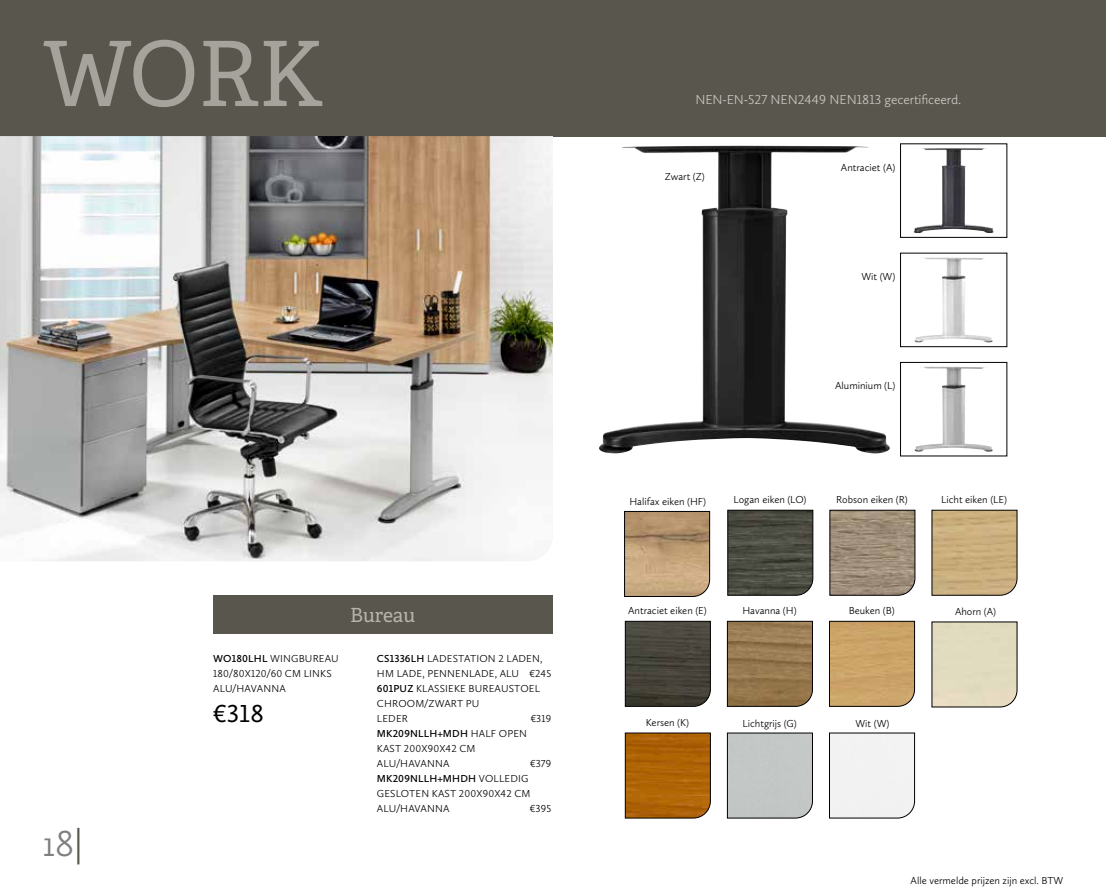
<style>
.page{position:relative;width:1106px;height:893px;background:#fff}
.page>*{position:absolute;margin:0;border:0;box-sizing:border-box;transform-origin:0 0}
.t1{font:90px "Adelle PE";color:#a6a39c}
.t2{font:300 37.5px "Calluna Sans";color:#818080}
.t3{font:25.5px "Calluna Sans";color:#000}
.t4{font:19.5px "Adelle PE";letter-spacing:-.015em;color:#b6b4ad}
.t5{font:300 13.5px "Calluna Sans";letter-spacing:-.01em;color:#cac8c3}
.t6{font:300 10.5px/15px "Calluna Sans";color:#000}
.s1{color:#59564d}
.s2{font-weight:600}
</style>
<div class="page">
<div style="left:0;top:0;width:1106px;height:136px;background:#59564d"></div>
<img style="left:0;top:136px;width:553px;height:425px">
<img style="left:599px;top:146px;width:291px;height:308px">
<img style="left:914px;top:257px;width:79px;height:85px">
<div style="left:900px;top:253px;width:107px;height:94px;border:1px solid #000"></div>
<img style="left:914px;top:367px;width:79px;height:85px">
<div style="left:900px;top:362px;width:107px;height:94px;border:1px solid #000"></div>
<img style="left:913px;top:148px;width:80px;height:85px">
<div style="left:900px;top:144px;width:107px;height:94px;border:1px solid #000"></div>
<svg style="left:829px;top:732px;width:86px;height:87px"></svg>
<svg style="left:931px;top:509px;width:86px;height:87px"></svg>
<svg style="left:726px;top:732px;width:87px;height:87px"></svg>
<svg style="left:829px;top:621px;width:86px;height:86px"></svg>
<svg style="left:624px;top:621px;width:87px;height:86px"></svg>
<svg style="left:931px;top:621px;width:86px;height:87px"></svg>
<svg style="left:726px;top:621px;width:87px;height:86px"></svg>
<svg style="left:829px;top:509px;width:86px;height:87px"></svg>
<svg style="left:727px;top:509px;width:86px;height:87px"></svg>
<svg style="left:624px;top:511px;width:86px;height:86px"></svg>
<svg style="left:624px;top:732px;width:87px;height:87px"></svg>
<div style="left:213px;top:595px;width:340px;height:38px;background:#59564d"></div>
<h1 class="t1" style="left:43px;top:8px;width:283px">WORK</h1>
<h2 class="t2" style="left:43px;top:821px;width:42px">18<span class="s1">|</span></h2>
<p class="t6" style="left:213px;top:651px;width:127px"><span class="s2">WO180LHL</span> WINGBUREAU<br>180/80X120/60 CM LINKS<br>ALU/HAVANNA</p>
<h3 class="t3" style="left:213px;top:698px;width:52px">€318</h3>
<h3 class="t4" style="left:350px;top:600px;width:67px">Bureau</h3>
<p class="t6" style="left:377px;top:651px;width:176px"><span class="s2">CS1336LH</span> LADESTATION 2 LADEN,<br>HM LADE, PENNENLADE, ALU €245<br><span class="s2">601PUZ</span> KLASSIEKE BUREAUSTOEL<br>CHROOM/ZWART PU<br>LEDER</p>
<p class="t6" style="left:530px;top:711px;width:22px">€319</p>
<p class="t6" style="left:377px;top:726px;width:151px"><span class="s2">MK209NLLH+MDH</span> HALF OPEN<br>KAST 200X90X42 CM<br>ALU/HAVANNA</p>
<p class="t6" style="left:530px;top:756px;width:23px">€379</p>
<p class="t6" style="left:377px;top:771px;width:155px"><span class="s2">MK209NLLH+MHDH</span> VOLLEDIG<br>GESLOTEN KAST 200X90X42 CM<br>ALU/HAVANNA</p>
<p class="t6" style="left:530px;top:801px;width:23px">€395</p>
<p class="t5" style="left:695px;top:91px;width:267px">NEN-EN-527 NEN2449 NEN1813 gecertificeerd.</p>
<p class="t6" style="left:665px;top:169px;width:41px">Zwart (Z)</p>
<p class="t6" style="left:841px;top:160px;width:56px">Antraciet (A)</p>
<p class="t6" style="left:861px;top:269px;width:36px">Wit (W)</p>
<p class="t6" style="left:835px;top:378px;width:62px">Aluminium (L)</p>
<p class="t6" style="left:629px;top:493px;width:78px">Halifax eiken (HF)</p>
<p class="t6" style="left:733px;top:492px;width:74px">Logan eiken (LO)</p>
<p class="t6" style="left:836px;top:492px;width:73px">Robson eiken (R)</p>
<p class="t6" style="left:941px;top:492px;width:68px">Licht eiken (LE)</p>
<p class="t6" style="left:628px;top:603px;width:80px">Antraciet eiken (E)</p>
<p class="t6" style="left:955px;top:604px;width:43px">Ahorn (A)</p>
<p class="t6" style="left:848px;top:603px;width:47px">Beuken (B)</p>
<p class="t6" style="left:742px;top:603px;width:56px">Havanna (H)</p>
<p class="t6" style="left:646px;top:714px;width:45px">Kersen (K)</p>
<p class="t6" style="left:742px;top:715px;width:56px">Lichtgrijs (G)</p>
<p class="t6" style="left:855px;top:715px;width:36px">Wit (W)</p>
<p class="t6" style="left:910px;top:873px;width:154px">Alle vermelde prijzen zijn excl. BTW</p>
</div>
